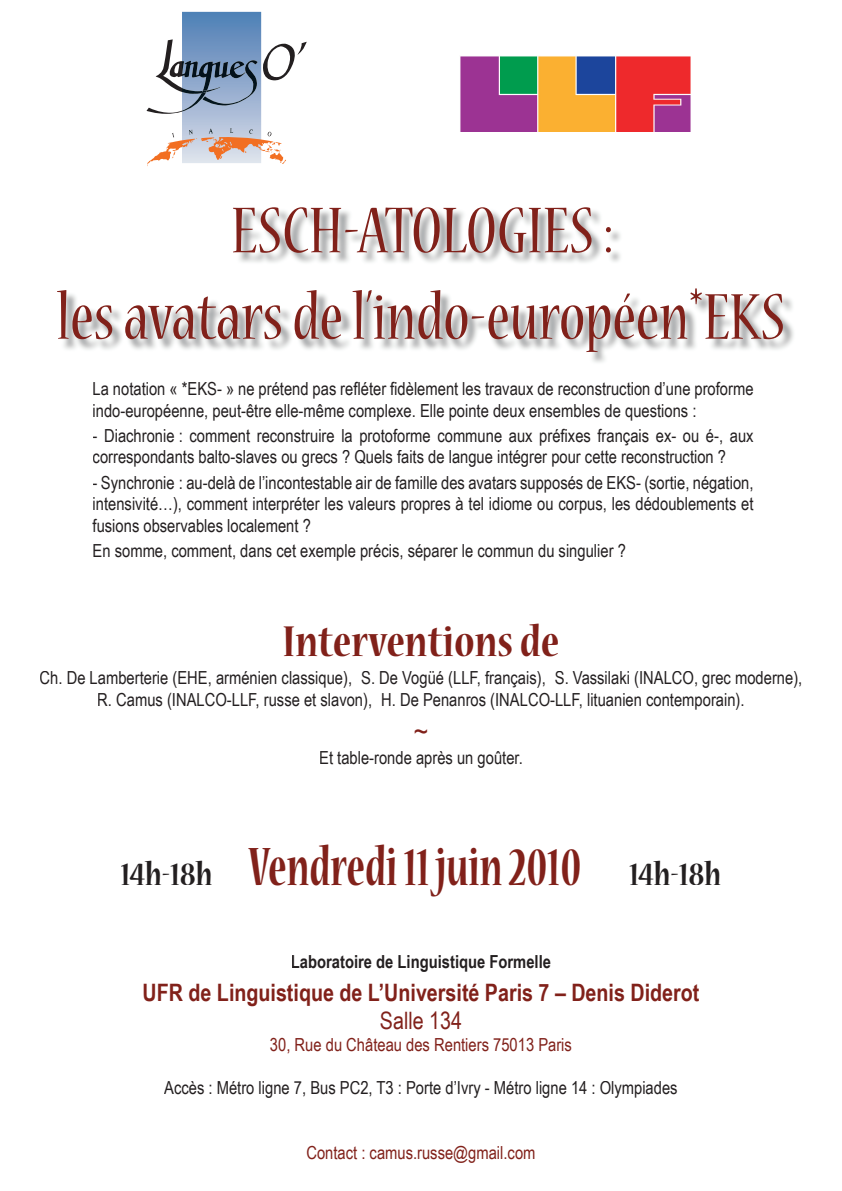
<style>
.page{position:relative;width:842px;height:1191px;background:#fff}
.page>*{position:absolute;margin:0;border:0;box-sizing:border-box;transform-origin:0 0}
.t1{font:condensed 72px/86.4px "Nueva Std";color:#81211a;text-align:center}
.t2{font:700 condensed 60px "Nueva Std";color:#81211a;scale:.8 1}
.t3{font:700 condensed 48px "Nueva Std";color:#81211a}
.t4{font:30px "Arial Narrow";color:#81211a}
.t5{font:700 24px "Arial Narrow";color:#81211a}
.t6{font:24px "Arial Narrow";color:#81211a}
.t7{font:18px/21.6px "Arial Narrow";color:#231f20}
.t8{font:18px "Arial Narrow";color:#81211a}
.t9{font:700 18px "Arial Narrow";color:#231f20}
.s1{font-size:36px;color:#231f20}
</style>
<div class="page">
<img style="left:63px;top:210px;width:731px;height:153px">
<svg style="left:146px;top:12px;width:161px;height:154px"></svg>
<img style="left:460px;top:56px;width:231px;height:75px">
<h1 class="t1" style="left:57px;top:191px;width:730px">ESCH-ATOLOGIES :<br>les avatars de l’indo-européen*EKS</h1>
<p class="t7" style="left:93px;top:377px;width:662px">La notation « *EKS- » ne prétend pas refléter fidèlement les travaux de reconstruction d’une proforme indo-européenne, peut-être elle-même complexe. Elle pointe deux ensembles de questions :</p>
<p class="t7" style="left:93px;top:424px;width:662px">- Diachronie : comment reconstruire la protoforme commune aux préfixes français ex- ou é-, aux correspondants balto-slaves ou grecs ? Quels faits de langue intégrer pour cette reconstruction ?</p>
<p class="t7" style="left:93px;top:471px;width:662px;text-align:justify">- Synchronie : au-delà de l’incontestable air de famille des avatars supposés de EKS- (sortie, négation, intensivité…), comment interpréter les valeurs propres à tel idiome ou corpus, les dédoublements et fusions observables localement ?</p>
<p class="t7" style="left:93px;top:539px;width:535px">En somme, comment, dans cet exemple précis, séparer le commun du singulier ?</p>
<h3 class="t3" style="left:282px;top:619px;width:278px">Interventions de</h3>
<p class="t7" style="left:40px;top:666px;width:764px;text-align:center">Ch. De Lamberterie (EHE, arménien classique), S. De Vogüé (LLF, français), S. Vassilaki (INALCO, grec moderne),<br>R. Camus (INALCO-LLF, russe et slavon), H. De Penanros (INALCO-LLF, lituanien contemporain).</p>
<h3 class="t4" style="left:414px;top:709px;width:16px">~</h3>
<p class="t7" style="left:319px;top:746px;width:205px">Et table-ronde après un goûter.</p>
<h2 class="t2" style="left:121px;top:839px;width:752px"><span class="s1">14h-18h</span> Vendredi 11 juin 2010 <span class="s1">14h-18h</span></h2>
<p class="t9" style="left:291px;top:948px;width:262px">Laboratoire de Linguistique Formelle</p>
<h3 class="t5" style="left:143px;top:974px;width:558px">UFR de Linguistique de L’Université Paris 7 – Denis Diderot</h3>
<h3 class="t6" style="left:380px;top:1003px;width:84px">Salle 134</h3>
<p class="t8" style="left:270px;top:1031px;width:303px">30, Rue du Château des Rentiers 75013 Paris</p>
<p class="t7" style="left:164px;top:1076px;width:515px">Accès : Métro ligne 7, Bus PC2, T3 : Porte d’Ivry - Métro ligne 14 : Olympiades</p>
<p class="t8" style="left:306px;top:1139px;width:231px">Contact : camus.russe@gmail.com</p>
</div>
